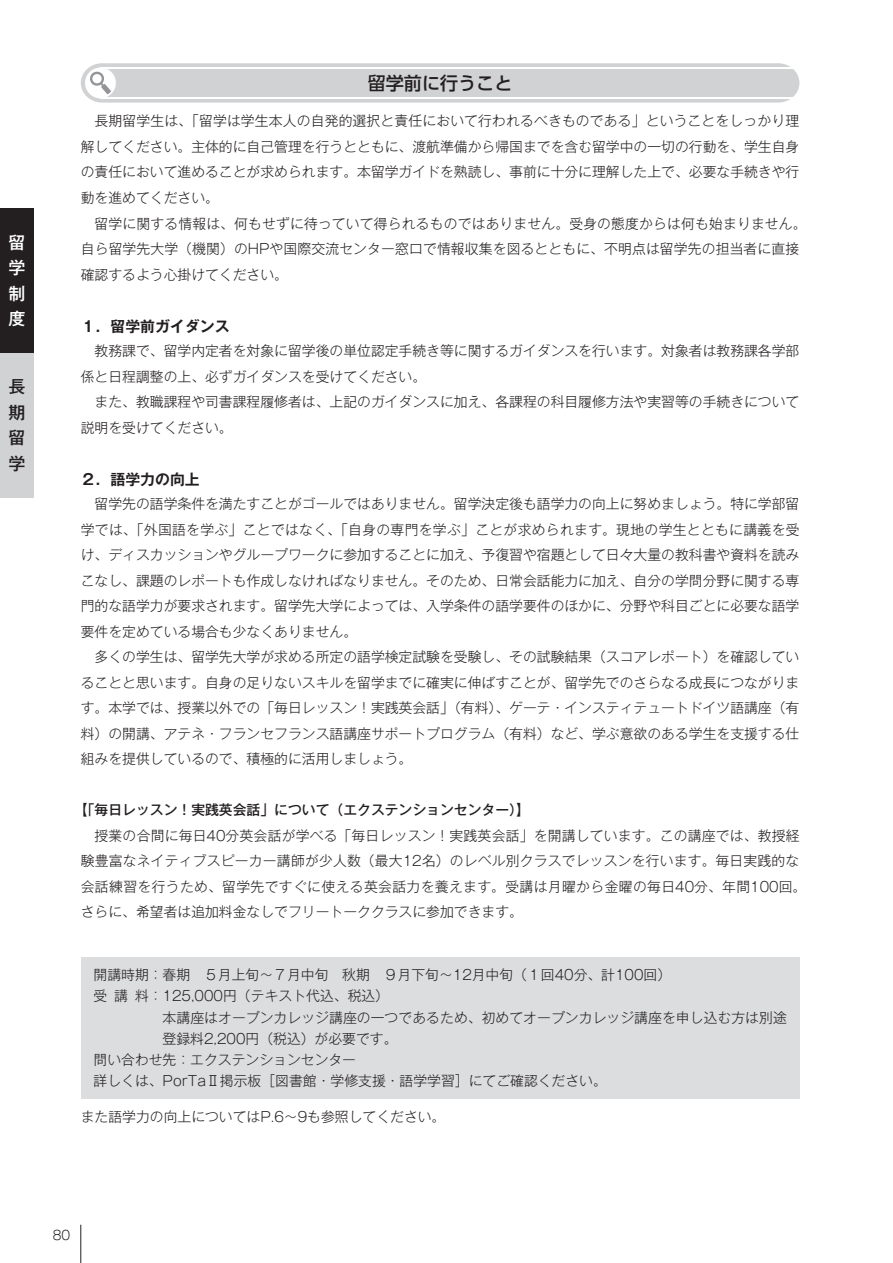
<style>
.page{position:relative;width:893px;height:1263px;background:#fff}
.page>*{position:absolute;margin:0;border:0;box-sizing:border-box;transform-origin:0 0}
.中見出し{font:500 18px "UD Shin Go Pro";color:#231f20}
.t1{font:500 16.95px/25.5px "Gothic MB101 Pro";color:#fff;text-align:justify}
.t2{font:500 16.95px/25.5px "Gothic MB101 Pro";color:#231f20;text-align:justify}
.小見出し{font:700 14.85px "Gothic MB101 Pro De";color:#231f20}
.本文{font:300 13.8px/25.5px "Gothic MB101 Pro";color:#231f20}
.表_左揃え{font:300 13.8px/21.3px "Gothic MB101 Pro";color:#231f20}
.小小見出し{font:500 13.8px "Gothic MB101 Pro";color:#231f20}
.本文_字下げなし{font:300 13.8px "Gothic MB101 Pro";color:#231f20}
.t3{font:300 12.75px "Gothic MB101 Pro";color:#231f20}
</style>
<div class="page">
<div style="left:81px;top:957px;width:718px;height:142px;background:#dcdddf"></div>
<svg style="left:81px;top:63px;width:718px;height:40px;background:#d5d6d7"></svg>
<hr style="left:100px;top:97px;width:699px;height:1px;background:#fff">
<hr style="left:100px;top:68px;width:699px;height:1px;background:#fff">
<div style="left:0;top:208px;width:34px;height:145px;background:#231f20"></div>
<div style="left:0;top:353px;width:34px;height:144px;background:#d1d2d4"></div>
<hr style="left:80px;top:1225px;width:1px;height:38px;background:#231f20">
<p class="t1" style="left:9px;top:228px;width:18px">留学制度</p>
<p class="t2" style="left:9px;top:372px;width:18px">長期留学</p>
<p class="中見出し" style="left:368px;top:68px;width:146px">留学前に行うこと</p>
<p class="本文" style="left:81px;top:107px;width:720px;text-align:justify;text-indent:14px">長期留学生は、「留学は学生本人の自発的選択と責任において行われるべきものである」ということをしっかり理解してください。主体的に自己管理を行うとともに、渡航準備から帰国までを含む留学中の一切の行動を、学生自身の責任において進めることが求められます。本留学ガイドを熟読し、事前に十分に理解した上で、必要な手続きや行動を進めてください。</p>
<p class="本文" style="left:81px;top:209px;width:727px;text-indent:14px">留学に関する情報は、何もせずに待っていて得られるものではありません。受身の態度からは何も始まりません。自ら留学先大学（機関）のHPや国際交流センター窓口で情報収集を図るとともに、不明点は留学先の担当者に直接確認するよう心掛けてください。</p>
<p class="小見出し" style="left:81px;top:313px;width:150px">１．留学前ガイダンス</p>
<p class="本文" style="left:81px;top:336px;width:720px;text-indent:14px">教務課で、留学内定者を対象に留学後の単位認定手続き等に関するガイダンスを行います。対象者は教務課各学部係と日程調整の上、必ずガイダンスを受けてください。</p>
<p class="本文" style="left:81px;top:387px;width:720px;text-indent:14px">また、教職課程や司書課程履修者は、上記のガイダンスに加え、各課程の科目履修方法や実習等の手続きについて説明を受けてください。</p>
<p class="小見出し" style="left:81px;top:467px;width:121px">２．語学力の向上</p>
<p class="本文" style="left:81px;top:489px;width:720px;text-align:justify;text-indent:14px">留学先の語学条件を満たすことがゴールではありません。留学決定後も語学力の向上に努めましょう。特に学部留学では、「外国語を学ぶ」ことではなく、「自身の専門を学ぶ」ことが求められます。現地の学生とともに講義を受け、ディスカッションやグループワークに参加することに加え、予復習や宿題として日々大量の教科書や資料を読みこなし、課題のレポートも作成しなければなりません。そのため、日常会話能力に加え、自分の学問分野に関する専門的な語学力が要求されます。留学先大学によっては、入学条件の語学要件のほかに、分野や科目ごとに必要な語学要件を定めている場合も少なくありません。</p>
<p class="本文" style="left:81px;top:642px;width:720px;text-align:justify;text-indent:14px">多くの学生は、留学先大学が求める所定の語学検定試験を受験し、その試験結果（スコアレポート）を確認していることと思います。自身の足りないスキルを留学までに確実に伸ばすことが、留学先でのさらなる成長につながります。本学では、授業以外での「毎日レッスン！実践英会話」（有料）、ゲーテ・インスティテュートドイツ語講座（有料）の開講、アテネ・フランセフランス語講座サポートプログラム（有料）など、学ぶ意欲のある学生を支援する仕組みを提供しているので、積極的に活用しましょう。</p>
<p class="小小見出し" style="left:74px;top:799px;width:458px">【「毎日レッスン！実践英会話」について（エクステンションセンター）】</p>
<p class="本文" style="left:81px;top:821px;width:727px;text-indent:14px">授業の合間に毎日40分英会話が学べる「毎日レッスン！実践英会話」を開講しています。この講座では、教授経験豊富なネイティブスピーカー講師が少人数（最大12名）のレベル別クラスでレッスンを行います。毎日実践的な会話練習を行うため、留学先ですぐに使える英会話力を養えます。受講は月曜から金曜の毎日40分、年間100回。さらに、希望者は追加料金なしでフリートーククラスに参加できます。</p>
<p class="表_左揃え" style="left:94px;top:962px;width:579px">開講時期：春期　５月上旬～７月中旬　秋期　９月下旬～12月中旬（１回40分、計100回）</p>
<p class="表_左揃え" style="left:94px;top:983px;width:297px">受講料：125,000円（テキスト代込、税込）</p>
<p class="表_左揃え" style="left:163px;top:1005px;width:626px;text-indent:-69px">　　　　　本講座はオープンカレッジ講座の一つであるため、初めてオープンカレッジ講座を申し込む方は別途登録料2,200円（税込）が必要です。</p>
<p class="表_左揃え" style="left:94px;top:1047px;width:264px">問い合わせ先：エクステンションセンター</p>
<p class="表_左揃え" style="left:94px;top:1068px;width:515px">詳しくは、PorTaⅡ掲示板［図書館・学修支援・語学学習］にてご確認ください。</p>
<p class="本文_字下げなし" style="left:81px;top:1105px;width:366px">また語学力の向上についてはP.6〜9も参照してください。</p>
<p class="t3" style="left:53px;top:1225px;width:19px">80</p>
</div>
